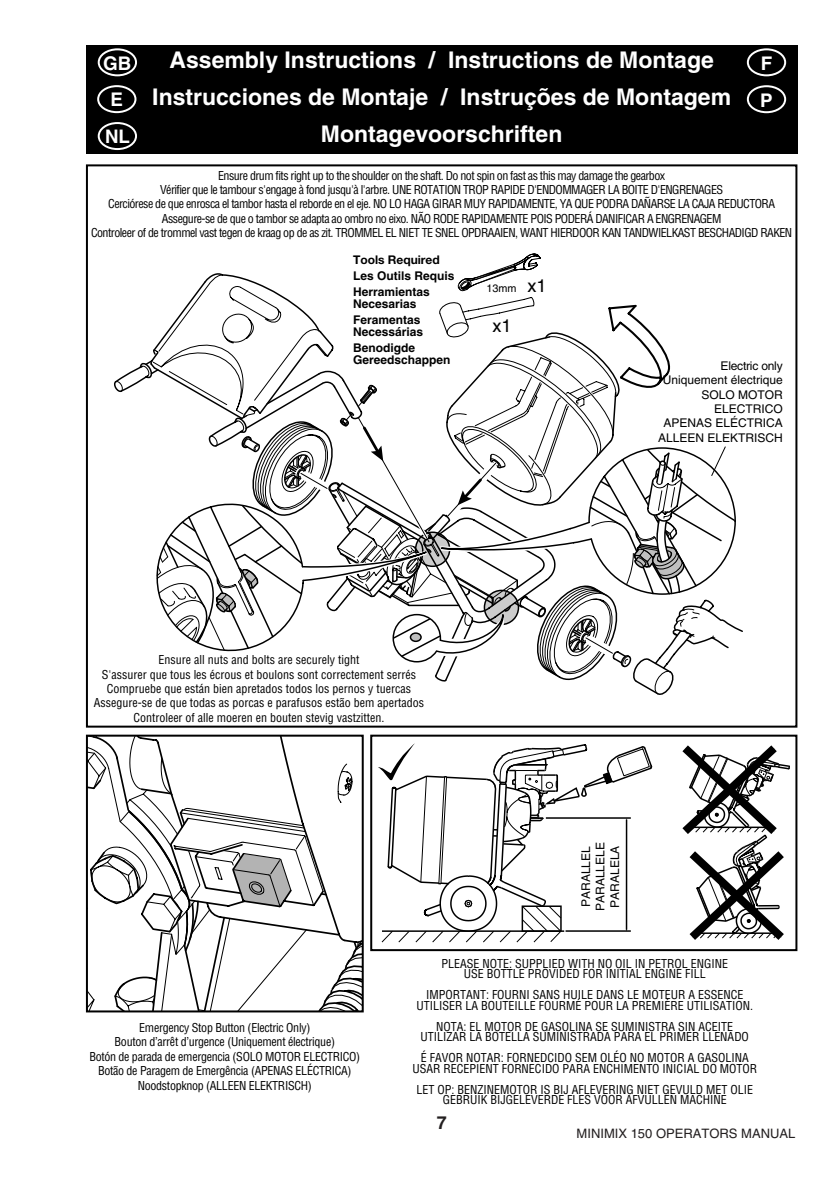
<style>
.page{position:relative;width:840px;height:1190px;background:#fff}
.page>*{position:absolute;margin:0;border:0;box-sizing:border-box;transform-origin:0 0}
.t1{font:700 23px/37px "Helvetica";color:#fff;text-align:center}
.t2{font:700 18.8px/36.6px "Helvetica";color:#fff}
.t3{font:18px "Helvetica";color:#000}
.t4{font:700 18px "Helvetica";color:#231f20}
.t5{font:13px "Helvetica";color:#231f20}
.t6{font:condensed 12px/10.4px "Helvetica";color:#000;text-align:center}
.t7{font:condensed 12px/14.4px "Helvetica";letter-spacing:-.045em;color:#000;text-align:center}
.t8{font:condensed 12px/14.4px "Helvetica";letter-spacing:-.025em;color:#000;text-align:center}
.t9{font:12px/14.4px "Helvetica";color:#000;text-align:right}
.t10{font:700 12px/16px "Helvetica";color:#000}
.t11{font:700 12px "Helvetica Neue";color:#000}
.t12{font:10.8px "Helvetica";color:#000}
.s1{font-size:18px}
</style>
<div class="page">
<svg style="left:89px;top:738px;width:272px;height:271px"></svg>
<div style="left:86px;top:735px;width:278px;height:277px;border:2px solid #000"></div>
<svg style="left:682px;top:745px;width:108px;height:195px"></svg>
<svg style="left:378px;top:743px;width:275px;height:200px"></svg>
<div style="left:370px;top:735px;width:427px;height:216px;border:2px solid #000"></div>
<div style="left:86px;top:45px;width:711px;height:109px;background:#000"></div>
<div style="left:98px;top:48px;width:39px;height:28px;border:2px solid #fff;border-radius:50%"></div>
<div style="left:97px;top:85px;width:39px;height:28px;border:2px solid #fff;border-radius:50%"></div>
<div style="left:98px;top:122px;width:39px;height:28px;border:2px solid #fff;border-radius:50%"></div>
<div style="left:747px;top:48px;width:39px;height:28px;border:2px solid #fff;border-radius:50%"></div>
<div style="left:747px;top:85px;width:39px;height:28px;border:2px solid #fff;border-radius:50%"></div>
<svg style="left:114px;top:253px;width:629px;height:442px"></svg>
<h1 class="t1" style="left:152px;top:44px;width:580px">Assembly Instructions / Instructions de Montage<br>Instrucciones de Montaje / Instruções de Montagem<br>Montagevoorschriften</h1>
<h2 class="t2" style="left:103px;top:47px;width:30px">GB<br>E<br>NL</h2>
<h2 class="t2" style="left:760px;top:46px;width:14px">F<br>P</h2>
<p class="t7" style="left:91px;top:169px;width:703px">Ensure drum fits right up to the shoulder on the shaft. Do not spin on fast as this may damage the gearbox<br>Vérifier que le tambour s'engage à fond jusqu'à l'arbre. UNE ROTATION TROP RAPIDE D'ENDOMMAGER LA BOITE D'ENGRENAGES<br>Cerciórese de que enrosca el tambor hasta el reborde en el eje. NO LO HAGA GIRAR MUY RAPIDAMENTE, YA QUE PODRA DAÑARSE LA CAJA REDUCTORA Assegure-se de que o tambor se adapta ao ombro no eixo. NÃO RODE RAPIDAMENTE POIS PODERÁ DANIFICAR A ENGRENAGEM<br>Controleer of de trommel vast tegen de kraag op de as zit. TROMMEL EL NIET TE SNEL OPDRAAIEN, WANT HIERDOOR KAN TANDWIELKAST BESCHADIGD RAKEN</p>
<p class="t11" style="left:353px;top:255px;width:88px">Tools Required</p>
<p class="t10" style="left:353px;top:269px;width:103px">Les Outils Requis<br>Herramientas</p>
<p class="t10" style="left:353px;top:297px;width:69px">Necesarias<br>Feramentas</p>
<p class="t10" style="left:353px;top:325px;width:72px">Necessárias<br>Benodigde</p>
<p class="t10" style="left:353px;top:353px;width:99px">Gereedschappen</p>
<p class="t12" style="left:487px;top:284px;width:61px">13mm <span class="s1">x1</span></p>
<h3 class="t3" style="left:492px;top:319px;width:21px">x1</h3>
<p class="t9" style="left:658px;top:359px;width:126px">Electric only<br>Uniquement électrique<br>SOLO MOTOR<br>ELECTRICO<br>APENAS ELÉCTRICA<br>ALLEEN ELEKTRISCH</p>
<p class="t6" style="left:94px;top:654px;width:332px;line-height:14.4px">Ensure all nuts and bolts are securely tight<br>S'assurer que tous les écrous et boulons sont correctement serrés Compruebe que están bien apretados todos los pernos y tuercas Assegure-se de que todas as porcas e parafusos estão bem apertados Controleer of alle moeren en bouten stevig vastzitten.</p>
<p class="t9" style="left:580px;top:911px;width:70px;text-align:center;rotate:-90deg">PARALLEL<br>PARALLELE<br>PARALELA</p>
<p class="t8" style="left:89px;top:1021px;width:272px">Emergency Stop Button (Electric Only)<br>Bouton d’arrêt d’urgence (Uniquement électrique)<br>Botón de parada de emergencia (SOLO MOTOR ELECTRICO)<br>Botão de Paragem de Emergência (APENAS ELÉCTRICA)<br>Noodstopknop (ALLEEN ELEKTRISCH)</p>
<p class="t6" style="left:441px;top:959px;width:288px">PLEASE NOTE: SUPPLIED WITH NO OIL IN PETROL ENGINE<br>USE BOTTLE PROVIDED FOR INITIAL ENGINE FILL</p>
<p class="t6" style="left:417px;top:991px;width:338px">IMPORTANT: FOURNI SANS HUILE DANS LE MOTEUR A ESSENCE<br>UTILISER LA BOUTEILLE FOURMÉ POUR LA PREMIÉRE UTILISATION.</p>
<p class="t6" style="left:421px;top:1022px;width:330px">NOTA: EL MOTOR DE GASOLINA SE SUMINISTRA SIN ACEITE<br>UTILIZAR LA BOTELLA SUMINISTRADA PARA EL PRIMER LLENADO</p>
<p class="t6" style="left:412px;top:1054px;width:346px">É FAVOR NOTAR: FORNEDCIDO SEM OLÉO NO MOTOR A GASOLINA<br>USAR RECEPIENT FORNECIDO PARA ENCHIMENTO INICIAL DO MOTOR</p>
<p class="t6" style="left:417px;top:1085px;width:338px">LET OP: BENZINEMOTOR IS BIJ AFLEVERING NIET GEVULD MET OLIE<br>GEBRUIK BIJGELEVERDE FLES VOOR AFVULLEN MACHINE</p>
<h3 class="t4" style="left:437px;top:1116px;width:12px">7</h3>
<p class="t5" style="left:577px;top:1129px;width:220px">MINIMIX 150 OPERATORS MANUAL</p>
</div>
